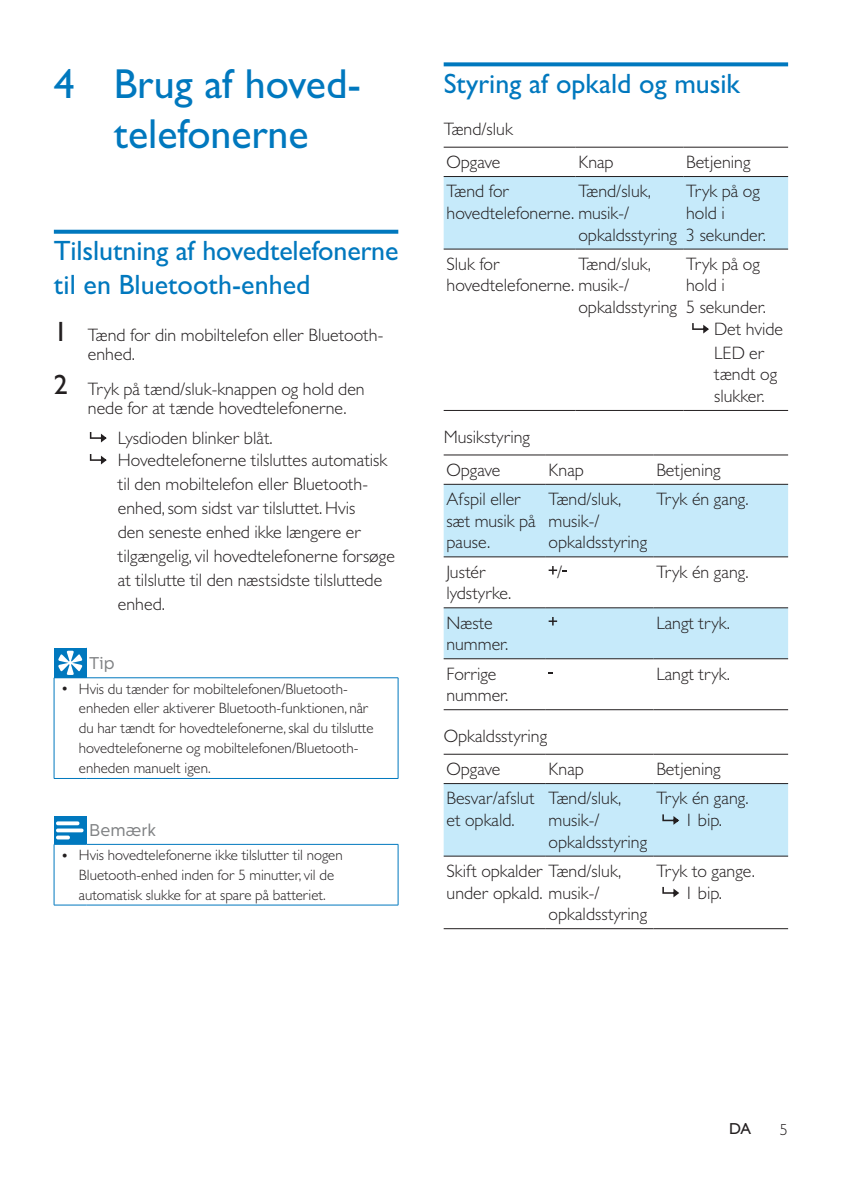
<style>
.page{position:relative;width:842px;height:1190px;background:#fff}
.page>*{position:absolute;margin:0;border:0;box-sizing:border-box;transform-origin:0 0}
.Heading_1{font:500 42px/50.4px "Gill Sans MT Pro";color:#0078be;text-align:center}
.Heading_2{font:500 28px/33.6px "Gill Sans MT Pro";color:#0078be}
.Number2{font:300 18px/21.6px "Gill Sans MT Pro";color:#231f20}
.Number1{font:300 18px/19px "Gill Sans MT Pro";color:#231f20}
.Text{font:300 18px "Gill Sans MT Pro";color:#231f20}
.t1{font:17px "Centrale Sans";color:#808284}
.t2{font:16px "Gill Sans Std";color:#231f20}
.t3{font:300 16px "Gill Sans MT Pro";color:#231f20}
.Text-2{font:300 15px/19.8px "Gill Sans MT Pro";color:#231f20}
.s1{font-weight:500;font-size:28px}
.s2{font-size:16px}
</style>
<div class="page">
<svg style="left:54px;top:230px;width:344px;height:4px"></svg>
<svg style="left:90px;top:432px;width:17px;height:10px"></svg>
<svg style="left:90px;top:454px;width:17px;height:10px"></svg>
<div style="left:54px;top:648px;width:32px;height:30px;background:#0078be"></div>
<hr style="left:398px;top:678px;width:1px;height:100px;background:#0078be">
<hr style="left:54px;top:678px;width:1px;height:100px;background:#0078be">
<hr style="left:86px;top:677px;width:312px;height:1px;background:#0078be">
<hr style="left:54px;top:778px;width:32px;height:1px;background:#0078be">
<hr style="left:86px;top:778px;width:312px;height:1px;background:#0078be">
<svg style="left:58px;top:648px;width:29px;height:29px"></svg>
<div style="left:54px;top:816px;width:32px;height:28px;background:#0078be"></div>
<hr style="left:398px;top:844px;width:1px;height:61px;background:#0078be">
<hr style="left:54px;top:844px;width:32px;height:1px;background:#0078be">
<hr style="left:54px;top:844px;width:1px;height:61px;background:#0078be">
<hr style="left:86px;top:844px;width:312px;height:1px;background:#0078be">
<hr style="left:54px;top:905px;width:32px;height:1px;background:#0078be">
<hr style="left:86px;top:905px;width:312px;height:1px;background:#0078be">
<svg style="left:56px;top:816px;width:31px;height:28px"></svg>
<svg style="left:444px;top:62px;width:344px;height:4px"></svg>
<div style="left:444px;top:177px;width:344px;height:72px;background:#c6eafa"></div>
<hr style="left:444px;top:249px;width:131px;height:1px;background:#231f20">
<hr style="left:575px;top:249px;width:108px;height:1px;background:#231f20">
<hr style="left:683px;top:249px;width:105px;height:1px;background:#231f20">
<hr style="left:444px;top:147px;width:131px;height:1px;background:#231f20">
<hr style="left:575px;top:147px;width:108px;height:1px;background:#231f20">
<hr style="left:683px;top:147px;width:105px;height:1px;background:#231f20">
<hr style="left:444px;top:176px;width:131px;height:1px;background:#231f20">
<hr style="left:575px;top:176px;width:108px;height:1px;background:#231f20">
<hr style="left:683px;top:176px;width:105px;height:1px;background:#231f20">
<hr style="left:444px;top:410px;width:131px;height:1px;background:#231f20">
<hr style="left:575px;top:410px;width:108px;height:1px;background:#231f20">
<hr style="left:683px;top:410px;width:105px;height:1px;background:#231f20">
<svg style="left:692px;top:323px;width:17px;height:11px"></svg>
<svg style="left:444px;top:485px;width:344px;height:173px;fill:#c6eafa"></svg>
<hr style="left:444px;top:556px;width:102px;height:1px;background:#231f20">
<hr style="left:546px;top:556px;width:107px;height:1px;background:#231f20">
<hr style="left:653px;top:556px;width:135px;height:1px;background:#231f20">
<hr style="left:444px;top:658px;width:102px;height:1px;background:#231f20">
<hr style="left:546px;top:658px;width:107px;height:1px;background:#231f20">
<hr style="left:653px;top:658px;width:135px;height:1px;background:#231f20">
<hr style="left:444px;top:454px;width:102px;height:1px;background:#231f20">
<hr style="left:546px;top:454px;width:107px;height:1px;background:#231f20">
<hr style="left:653px;top:454px;width:135px;height:1px;background:#231f20">
<hr style="left:444px;top:484px;width:102px;height:1px;background:#231f20">
<hr style="left:546px;top:484px;width:107px;height:1px;background:#231f20">
<hr style="left:653px;top:484px;width:135px;height:1px;background:#231f20">
<hr style="left:444px;top:607px;width:102px;height:1px;background:#231f20">
<hr style="left:546px;top:607px;width:107px;height:1px;background:#231f20">
<hr style="left:653px;top:607px;width:135px;height:1px;background:#231f20">
<hr style="left:444px;top:709px;width:102px;height:1px;background:#231f20">
<hr style="left:546px;top:709px;width:107px;height:1px;background:#231f20">
<hr style="left:653px;top:709px;width:135px;height:1px;background:#231f20">
<svg style="left:549px;top:566px;width:17px;height:8px"></svg>
<svg style="left:549px;top:617px;width:8px;height:8px"></svg>
<hr style="left:444px;top:754px;width:102px;height:1px;background:#231f20">
<hr style="left:546px;top:754px;width:107px;height:1px;background:#231f20">
<hr style="left:653px;top:754px;width:135px;height:1px;background:#231f20">
<hr style="left:444px;top:928px;width:102px;height:1px;background:#231f20">
<hr style="left:546px;top:928px;width:107px;height:1px;background:#231f20">
<hr style="left:653px;top:928px;width:135px;height:1px;background:#231f20">
<div style="left:444px;top:783px;width:344px;height:73px;background:#c6eafa"></div>
<svg style="left:662px;top:887px;width:17px;height:10px"></svg>
<p class="Heading_1" style="left:54px;top:58px;width:305px">4 Brug af hoved&shy;telefonerne</p>
<p class="Heading_2" style="left:54px;top:234px;width:346px">Tilslutning af hovedtelefonerne til en Bluetooth-enhed</p>
<p class="Number1" style="left:88px;top:325px;width:297px;text-indent:-34px"><span class="s1">1</span> Tænd for din mobiltelefon eller Bluetooth&shy;enhed.</p>
<p class="Number1" style="left:88px;top:379px;width:278px;text-indent:-34px"><span class="s1">2</span> Tryk på tænd/sluk-knappen og hold den nede for at tænde hovedtelefonerne.</p>
<p class="Number2" style="left:118px;top:426px;width:156px">Lysdioden blinker blåt.</p>
<p class="Number2" style="left:118px;top:447px;width:279px;line-height:24px">Hovedtelefonerne tilsluttes automatisk til den mobiltelefon eller Bluetooth&shy;enhed, som sidst var tilsluttet. Hvis<br>den seneste enhed ikke længere er tilgængelig, vil hovedtelefonerne forsøge at tilslutte til den næstsidste tilsluttede enhed.</p>
<p class="t1" style="left:89px;top:653px;width:27px">Tip</p>
<p class="Text-2" style="left:79px;top:678px;width:296px;text-indent:-18px"><span class="s2">•</span> Hvis du tænder for mobiltelefonen/Bluetooth&shy;enheden eller aktiverer Bluetooth-funktionen, når du har tændt for hovedtelefonerne, skal du tilslutte hovedtelefonerne og mobiltelefonen/Bluetooth&shy;enheden manuelt igen.</p>
<p class="t1" style="left:89px;top:821px;width:68px">Bemærk</p>
<p class="Text-2" style="left:79px;top:845px;width:265px;text-indent:-18px"><span class="s2">•</span> Hvis hovedtelefonerne ikke tilslutter til nogen<br>Bluetooth-enhed inden for 5 minutter, vil de automatisk slukke for at spare på batteriet.</p>
<p class="Heading_2" style="left:444px;top:67px;width:298px">Styring af opkald og musik</p>
<p class="Text" style="left:444px;top:118px;width:71px">Tænd/sluk</p>
<p class="Number2" style="left:446px;top:151px;width:55px">Opgave</p>
<p class="Number2" style="left:578px;top:151px;width:37px">Knap</p>
<p class="Number2" style="left:686px;top:151px;width:66px">Betjening</p>
<p class="Number2" style="left:446px;top:180px;width:184px">Tænd for hovedtelefonerne. musik-/</p>
<p class="Number2" style="left:578px;top:180px;width:74px">Tænd/sluk,</p>
<p class="Number2" style="left:578px;top:223px;width:100px">opkaldsstyring</p>
<p class="Number2" style="left:686px;top:180px;width:81px">Tryk på og hold i<br>3 sekunder.</p>
<p class="Number2" style="left:446px;top:253px;width:184px">Sluk for hovedtelefonerne. musik-/</p>
<p class="Number2" style="left:578px;top:253px;width:74px">Tænd/sluk,</p>
<p class="Number2" style="left:578px;top:296px;width:100px">opkaldsstyring</p>
<p class="Number2" style="left:686px;top:253px;width:81px">Tryk på og hold i<br>5 sekunder.</p>
<p class="Number2" style="left:714px;top:316px;width:70px;line-height:24px">Det hvide<br>LED er</p>
<p class="Number2" style="left:714px;top:363px;width:65px">tændt og slukker.</p>
<p class="Text" style="left:444px;top:426px;width:88px">Musikstyring</p>
<p class="Number2" style="left:446px;top:459px;width:55px">Opgave</p>
<p class="Number2" style="left:549px;top:459px;width:37px">Knap</p>
<p class="Number2" style="left:656px;top:459px;width:66px">Betjening</p>
<p class="Number2" style="left:446px;top:488px;width:91px">Afspil eller sæt musik på pause.</p>
<p class="Number2" style="left:549px;top:488px;width:100px">Tænd/sluk, musik-/ opkaldsstyring</p>
<p class="Number2" style="left:656px;top:488px;width:94px">Tryk én gang.</p>
<p class="Number2" style="left:446px;top:560px;width:66px">Justér lydstyrke.</p>
<p class="Number2" style="left:557px;top:560px;width:7px">/</p>
<p class="Number2" style="left:656px;top:560px;width:94px">Tryk én gang.</p>
<p class="Number2" style="left:446px;top:611px;width:63px">Næste nummer.</p>
<p class="Number2" style="left:656px;top:611px;width:75px">Langt tryk.</p>
<p class="Number2" style="left:446px;top:662px;width:63px">Forrige nummer.</p>
<p class="Number2" style="left:656px;top:662px;width:75px">Langt tryk.</p>
<p class="Text" style="left:444px;top:725px;width:105px">Opkaldsstyring</p>
<p class="Number2" style="left:446px;top:758px;width:55px">Opgave</p>
<p class="Number2" style="left:549px;top:758px;width:37px">Knap</p>
<p class="Number2" style="left:656px;top:758px;width:66px">Betjening</p>
<p class="Number2" style="left:446px;top:787px;width:90px">Besvar/afslut et opkald.</p>
<p class="Number2" style="left:549px;top:787px;width:100px">Tænd/sluk, musik-/ opkaldsstyring</p>
<p class="Number2" style="left:656px;top:787px;width:94px">Tryk én gang.</p>
<p class="Number2" style="left:684px;top:809px;width:39px">1 bip.</p>
<p class="Number2" style="left:446px;top:860px;width:176px">Skift opkalder Tænd/sluk, under opkald. musik-/</p>
<p class="Number2" style="left:549px;top:903px;width:100px">opkaldsstyring</p>
<p class="Number2" style="left:656px;top:860px;width:100px">Tryk to gange.</p>
<p class="Number2" style="left:684px;top:881px;width:39px">1 bip.</p>
<p class="t2" style="left:729px;top:1120px;width:23px">DA</p>
<p class="t3" style="left:780px;top:1119px;width:9px">5</p>
</div>
